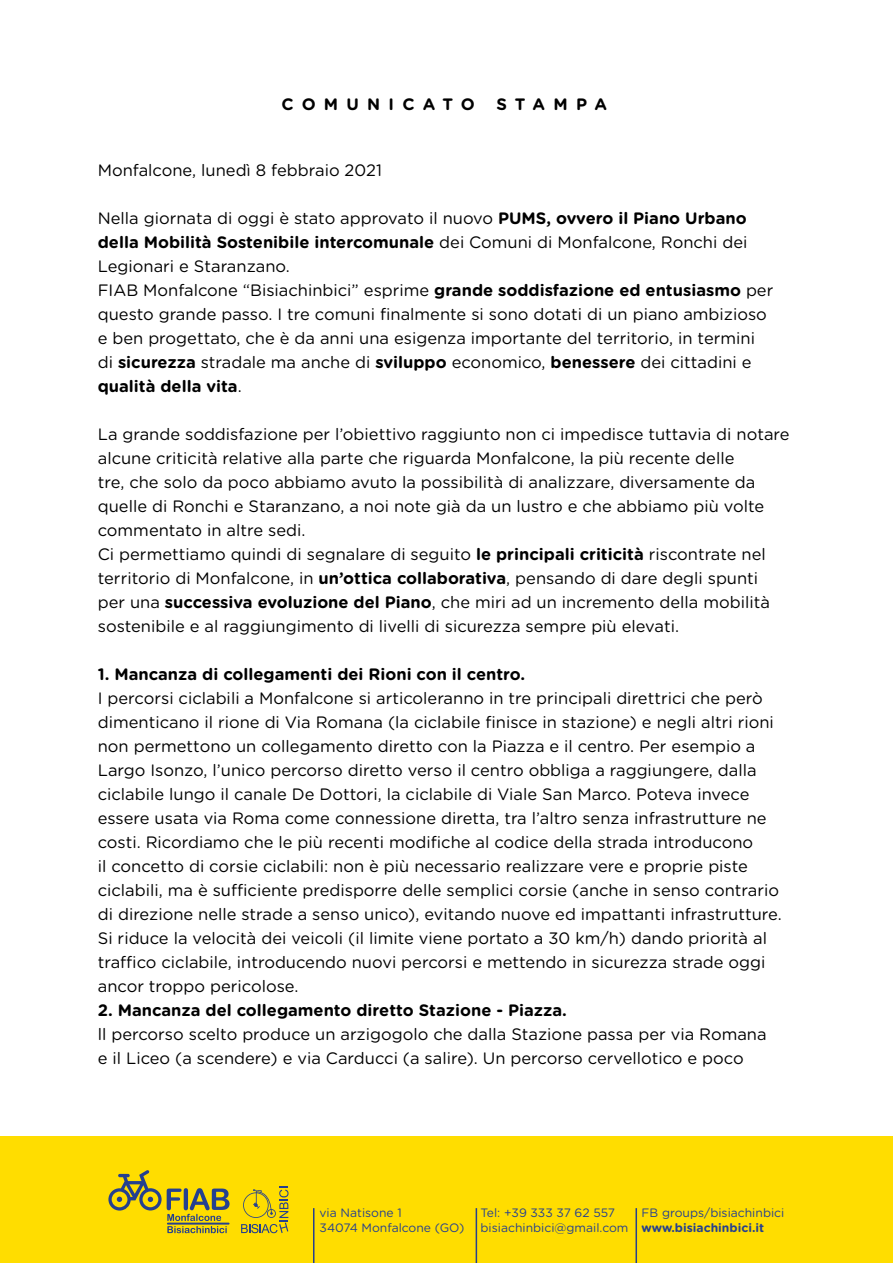
<style>
.page{position:relative;width:893px;height:1263px;background:#fff}
.page>*{position:absolute;margin:0;border:0;box-sizing:border-box;transform-origin:0 0}
.t1{font:16.5px/24px "Gotham Rounded";color:#000}
.t2{font:700 16.5px "Gotham Rounded";color:#000}
.t3{font:700 16.5px "Gotham Rounded";letter-spacing:.5em;color:#000}
.t4{font:12.15px/14.5px "Gotham Rounded";color:#25408f}
.t5{font:700 12.15px "Gotham Rounded";color:#25408f}
.s1{font-weight:700}
</style>
<div class="page">
<div style="left:0;top:1137px;width:893px;height:126px;background:#fd0"></div>
<svg style="left:108px;top:1170px;width:122px;height:63px"></svg>
<hr style="left:167px;top:1222px;width:63px;height:2px;background:#25408f">
<svg style="left:241px;top:1187px;width:47px;height:46px"></svg>
<hr style="left:476px;top:1208px;width:1px;height:55px;background:#25408f">
<hr style="left:313px;top:1208px;width:1px;height:55px;background:#25408f">
<hr style="left:635px;top:1208px;width:2px;height:55px;background:#25408f">
<p class="t3" style="left:282px;top:92px;width:195px">COMUNICATO</p>
<p class="t2" style="left:496px;top:92px;width:112px">STAMPA</p>
<p class="t1" style="left:98px;top:157px;width:286px">Monfalcone, lunedì 8 febbraio 2021</p>
<p class="t1" style="left:98px;top:205px;width:677px">Nella giornata di oggi è stato approvato il nuovo <span class="s1">PUMS, ovvero il Piano Urbano della Mobilità Sostenibile intercomunale</span> dei Comuni di Monfalcone, Ronchi dei Legionari e Staranzano.<br>FIAB Monfalcone “Bisiachinbici” esprime <span class="s1">grande soddisfazione ed entusiasmo</span> per questo grande passo. I tre comuni finalmente si sono dotati di un piano ambizioso e ben progettato, che è da anni una esigenza importante del territorio, in termini di <span class="s1">sicurezza</span> stradale ma anche di <span class="s1">sviluppo</span> economico, <span class="s1">benessere</span> dei cittadini e <span class="s1">qualità della vita</span>.</p>
<p class="t1" style="left:98px;top:421px;width:693px">La grande soddisfazione per l’obiettivo raggiunto non ci impedisce tuttavia di notare alcune criticità relative alla parte che riguarda Monfalcone, la più recente delle<br>tre, che solo da poco abbiamo avuto la possibilità di analizzare, diversamente da quelle di Ronchi e Staranzano, a noi note già da un lustro e che abbiamo più volte commentato in altre sedi.<br>Ci permettiamo quindi di segnalare di seguito <span class="s1">le principali criticità</span> riscontrate nel territorio di Monfalcone, in <span class="s1">un’ottica collaborativa</span>, pensando di dare degli spunti per una <span class="s1">successiva evoluzione del Piano</span>, che miri ad un incremento della mobilità sostenibile e al raggiungimento di livelli di sicurezza sempre più elevati.</p>
<p class="t2" style="left:98px;top:662px;width:429px">1. Mancanza di collegamenti dei Rioni con il centro.</p>
<p class="t1" style="left:98px;top:685px;width:685px">I percorsi ciclabili a Monfalcone si articoleranno in tre principali direttrici che però dimenticano il rione di Via Romana (la ciclabile finisce in stazione) e negli altri rioni non permettono un collegamento diretto con la Piazza e il centro. Per esempio a Largo Isonzo, l’unico percorso diretto verso il centro obbliga a raggiungere, dalla ciclabile lungo il canale De Dottori, la ciclabile di Viale San Marco. Poteva invece essere usata via Roma come connessione diretta, tra l’altro senza infrastrutture ne costi. Ricordiamo che le più recenti modifiche al codice della strada introducono<br>il concetto di corsie ciclabili: non è più necessario realizzare vere e proprie piste ciclabili, ma è sufficiente predisporre delle semplici corsie (anche in senso contrario di direzione nelle strade a senso unico), evitando nuove ed impattanti infrastrutture.<br>Si riduce la velocità dei veicoli (il limite viene portato a 30 km/h) dando priorità al traffico ciclabile, introducendo nuovi percorsi e mettendo in sicurezza strade oggi ancor troppo pericolose.</p>
<p class="t2" style="left:98px;top:998px;width:471px">2. Mancanza del collegamento diretto Stazione - Piazza.</p>
<p class="t1" style="left:98px;top:1022px;width:670px">ll percorso scelto produce un arzigogolo che dalla Stazione passa per via Romana e il Liceo (a scendere) e via Carducci (a salire). Un percorso cervellotico e poco</p>
<p class="t4" style="left:320px;top:1205px;width:146px">via Natisone 1<br>34074 Monfalcone (GO)</p>
<p class="t4" style="left:481px;top:1205px;width:149px">Tel: +39 333 37 62 557 bisiachinbici@gmail.com</p>
<p class="t4" style="left:642px;top:1205px;width:144px">FB groups/bisiachinbici</p>
<p class="t5" style="left:642px;top:1219px;width:124px">www.bisiachinbici.it</p>
</div>
